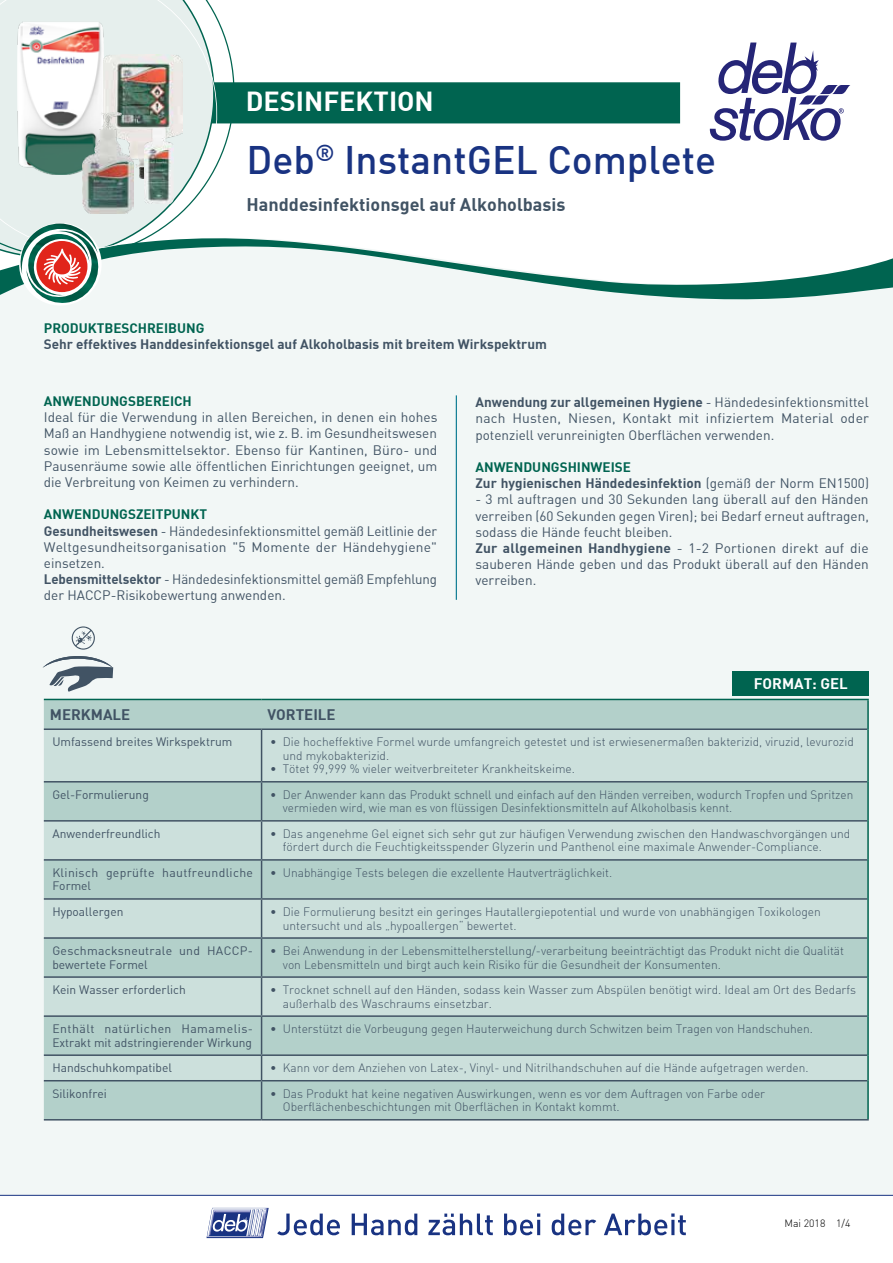
<style>
.page{position:relative;width:893px;height:1263px;background:#fff}
.page>*{position:absolute;margin:0;border:0;box-sizing:border-box;transform-origin:0 0}
.t1{font:500 39px "DI Nbek";color:#193382}
.t2{font:700 27px "DI Nbek";color:#fff}
.t3{font:700 18px "DI Nbek";color:#415364}
.t4{font:700 15px "DI Nbek";color:#415364}
.t5{font:700 15px "DI Nbek";color:#fff}
.t6{font:13.5px/16.2px "DIN Bek";color:#415364}
.t7{font:700 13.5px/16.2px "DI Nbek";color:#415364}
.t8{font:700 13.5px "DI Nbek";color:#006450}
.t9{font:300 12px/13.5px "DI Nbek";color:#415364}
.t10{font:12px/13.5px "DIN Bek";color:#415364}
.t11{font:12px/13.5px "DIN Bek";letter-spacing:.02em;color:#415364}
.t12{font:12px/13.5px "DIN Bek";letter-spacing:.025em;color:#415364}
.t13{font:300 10.5px "DI Nbek";color:#000}
.s1{font-family:"DI Nbek";font-weight:700}
.s2{font-family:"DIN Bek";font-weight:400}
.s3{color:#006450}
</style>
<div class="page">
<div style="left:0;top:59px;width:893px;height:1137px;background:#f2f7f6"></div>
<div style="left:250px;top:42px;width:643px;height:193px;background:#fff"></div>
<div style="left:177px;top:82px;width:503px;height:41px;background:#006450;border:2px solid #006450"></div>
<svg style="left:0;top:235px;width:893px;height:65px"></svg>
<hr style="left:0;top:1195px;width:893px;height:1px;background:#193382">
<svg style="left:277px;top:1213px;width:63px;height:22px"></svg>
<svg style="left:352px;top:1213px;width:65px;height:22px"></svg>
<svg style="left:428px;top:1213px;width:65px;height:22px"></svg>
<svg style="left:504px;top:1213px;width:36px;height:22px"></svg>
<svg style="left:552px;top:1213px;width:44px;height:22px"></svg>
<svg style="left:604px;top:1213px;width:82px;height:22px"></svg>
<svg style="left:206px;top:1208px;width:63px;height:30px"></svg>
<svg style="left:0;top:0;width:250px;height:273px;fill:#e6efed"></svg>
<img style="left:26px;top:229px;width:74px;height:76px">
<img style="left:26px;top:274px;width:64px;height:23px">
<img style="left:18px;top:224px;width:80px;height:50px">
<svg style="left:710px;top:43px;width:140px;height:98px"></svg>
<img style="left:17px;top:22px;width:87px;height:153px">
<div style="left:44px;top:700px;width:823px;height:419px;background:#b3d0ca"></div>
<svg style="left:44px;top:730px;width:823px;height:350px;background:#c0d8d3"></svg>
<hr style="left:44px;top:728px;width:218px;height:2px;background:#415364">
<hr style="left:44px;top:781px;width:218px;height:1px;background:#415364">
<hr style="left:44px;top:820px;width:218px;height:1px;background:#415364">
<hr style="left:44px;top:859px;width:218px;height:2px;background:#415364">
<hr style="left:44px;top:898px;width:218px;height:2px;background:#415364">
<hr style="left:44px;top:937px;width:218px;height:2px;background:#415364">
<hr style="left:44px;top:976px;width:218px;height:2px;background:#415364">
<hr style="left:44px;top:1054px;width:218px;height:2px;background:#415364">
<hr style="left:44px;top:1080px;width:218px;height:1px;background:#415364">
<hr style="left:261px;top:730px;width:1px;height:51px;background:#415364">
<hr style="left:261px;top:782px;width:1px;height:38px;background:#415364">
<hr style="left:261px;top:821px;width:1px;height:38px;background:#415364">
<hr style="left:261px;top:861px;width:1px;height:37px;background:#415364">
<hr style="left:261px;top:900px;width:1px;height:37px;background:#415364">
<hr style="left:261px;top:939px;width:1px;height:37px;background:#415364">
<hr style="left:261px;top:978px;width:1px;height:37px;background:#415364">
<hr style="left:261px;top:1017px;width:1px;height:37px;background:#415364">
<svg style="left:261px;top:1056px;width:1px;height:24px"></svg>
<hr style="left:261px;top:1081px;width:1px;height:38px;background:#415364">
<hr style="left:262px;top:728px;width:605px;height:2px;background:#415364">
<hr style="left:262px;top:781px;width:605px;height:1px;background:#415364">
<hr style="left:262px;top:820px;width:605px;height:1px;background:#415364">
<hr style="left:262px;top:859px;width:605px;height:2px;background:#415364">
<hr style="left:262px;top:898px;width:605px;height:2px;background:#415364">
<hr style="left:262px;top:937px;width:605px;height:2px;background:#415364">
<hr style="left:262px;top:976px;width:605px;height:2px;background:#415364">
<hr style="left:262px;top:1054px;width:605px;height:2px;background:#415364">
<hr style="left:262px;top:1080px;width:605px;height:1px;background:#415364">
<hr style="left:44px;top:699px;width:218px;height:1px;background:#006450">
<hr style="left:262px;top:699px;width:607px;height:1px;background:#006450">
<hr style="left:867px;top:700px;width:2px;height:29px;background:#006450">
<hr style="left:867px;top:729px;width:2px;height:53px;background:#006450">
<hr style="left:867px;top:782px;width:2px;height:39px;background:#006450">
<hr style="left:867px;top:821px;width:2px;height:39px;background:#006450">
<hr style="left:867px;top:860px;width:2px;height:39px;background:#006450">
<hr style="left:867px;top:899px;width:2px;height:39px;background:#006450">
<hr style="left:867px;top:938px;width:2px;height:39px;background:#006450">
<hr style="left:867px;top:977px;width:2px;height:39px;background:#006450">
<hr style="left:867px;top:1016px;width:2px;height:39px;background:#006450">
<hr style="left:867px;top:1055px;width:2px;height:26px;background:#006450">
<hr style="left:867px;top:1081px;width:2px;height:38px;background:#006450">
<hr style="left:44px;top:1015px;width:218px;height:2px;background:#415364">
<hr style="left:262px;top:1015px;width:605px;height:2px;background:#415364">
<hr style="left:44px;top:1119px;width:218px;height:1px;background:#415364">
<hr style="left:262px;top:1119px;width:607px;height:1px;background:#415364">
<div style="left:733px;top:671px;width:136px;height:25px;background:#006450"></div>
<hr style="left:456px;top:395px;width:1px;height:205px;background:#00758d">
<svg style="left:43px;top:656px;width:70px;height:36px"></svg>
<svg style="left:72px;top:626px;width:23px;height:24px"></svg>
<img style="left:104px;top:55px;width:78px;height:123px">
<img style="left:83px;top:112px;width:51px;height:101px">
<img style="left:145px;top:129px;width:28px;height:74px">
<h2 class="t2" style="left:246px;top:83px;width:189px">DESINFEKTION</h2>
<h1 class="t1" style="left:247px;top:135px;width:471px">Deb<sup>®</sup> InstantGEL Complete</h1>
<h3 class="t3" style="left:247px;top:193px;width:320px">Handdesinfektionsgel auf Alkoholbasis</h3>
<p class="t8" style="left:44px;top:319px;width:162px">PRODUKTBESCHREIBUNG</p>
<p class="t7" style="left:44px;top:335px;width:505px">Sehr effektives Handdesinfektionsgel auf Alkoholbasis mit breitem Wirkspektrum</p>
<p class="t8" style="left:44px;top:392px;width:149px">ANWENDUNGSBEREICH</p>
<p class="t6" style="left:44px;top:409px;width:395px;text-align:justify">Ideal für die Verwendung in allen Bereichen, in denen ein hohes Maß an Handhygiene notwendig ist, wie z. B. im Gesundheitswesen sowie im Lebensmittelsektor. Ebenso für Kantinen, Büro- und Pausenräume sowie alle öffentlichen Einrichtungen geeignet, um die Verbreitung von Keimen zu verhindern.</p>
<p class="t8" style="left:44px;top:506px;width:165px">ANWENDUNGSZEITPUNKT</p>
<p class="t6" style="left:44px;top:522px;width:395px"><span class="s1">Gesundheitswesen</span> - Händedesinfektionsmittel gemäß Leitlinie der Weltgesundheitsorganisation "5 Momente der Händehygiene" einsetzen.<br><span class="s1">Lebensmittelsektor</span> - Händedesinfektionsmittel gemäß Empfehlung der HACCP-Risikobewertung anwenden.</p>
<p class="t7" style="left:475px;top:394px;width:395px">Anwendung zur allgemeinen Hygiene <span class="s2">- Händedesinfektionsmittel</span></p>
<p class="t6" style="left:475px;top:410px;width:395px">nach Husten, Niesen, Kontakt mit infiziertem Material oder potenziell verunreinigten Oberflächen verwenden.</p>
<p class="t7" style="left:475px;top:458px;width:395px"><span class="s3">ANWENDUNGSHINWEISE<br></span>Zur hygienischen Händedesinfektion <span class="s2">(gemäß der Norm EN1500)</span></p>
<p class="t6" style="left:475px;top:491px;width:395px;text-align:justify">- 3 ml auftragen und 30 Sekunden lang überall auf den Händen verreiben (60 Sekunden gegen Viren); bei Bedarf erneut auftragen, sodass die Hände feucht bleiben.</p>
<p class="t7" style="left:475px;top:539px;width:395px">Zur allgemeinen Handhygiene <span class="s2">- 1-2 Portionen direkt auf die</span></p>
<p class="t6" style="left:475px;top:556px;width:395px">sauberen Hände geben und das Produkt überall auf den Händen verreiben.</p>
<p class="t5" style="left:754px;top:674px;width:96px">FORMAT: GEL</p>
<p class="t4" style="left:50px;top:704px;width:82px">MERKMALE</p>
<p class="t4" style="left:268px;top:704px;width:70px">VORTEILE</p>
<p class="t10" style="left:52px;top:735px;width:182px">Umfassend breites Wirkspektrum</p>
<p class="t9" style="left:283px;top:735px;width:572px;text-indent:-13px">• Die hocheffektive Formel wurde umfangreich getestet und ist erwiesenermaßen bakterizid, viruzid, levurozid und mykobakterizid.</p>
<p class="t9" style="left:270px;top:762px;width:306px">• Tötet 99,999 % vieler weitverbreiteter Krankheitskeime.</p>
<p class="t10" style="left:52px;top:787px;width:98px">Gel-Formulierung</p>
<p class="t9" style="left:283px;top:788px;width:572px;text-indent:-13px">• Der Anwender kann das Produkt schnell und einfach auf den Händen verreiben, wodurch Tropfen und Spritzen vermieden wird, wie man es von flüssigen Desinfektionsmitteln auf Alkoholbasis kennt.</p>
<p class="t10" style="left:52px;top:826px;width:110px">Anwenderfreundlich</p>
<p class="t9" style="left:283px;top:827px;width:569px;text-indent:-13px">• Das angenehme Gel eignet sich sehr gut zur häufigen Verwendung zwischen den Handwaschvorgängen und fördert durch die Feuchtigkeitsspender Glyzerin und Panthenol eine maximale Anwender-Compliance.</p>
<p class="t12" style="left:52px;top:866px;width:202px">Klinisch geprüfte hautfreundliche<br>Formel</p>
<p class="t9" style="left:270px;top:866px;width:344px">• Unabhängige Tests belegen die exzellente Hautverträglichkeit.</p>
<p class="t10" style="left:52px;top:905px;width:73px">Hypoallergen</p>
<p class="t9" style="left:283px;top:905px;width:540px;text-indent:-13px">• Die Formulierung besitzt ein geringes Hautallergiepotential und wurde von unabhängigen Toxikologen untersucht und als „hypoallergen“ bewertet.</p>
<p class="t11" style="left:52px;top:944px;width:202px">Geschmacksneutrale und HACCP&shy;bewertete Formel</p>
<p class="t9" style="left:283px;top:944px;width:563px;text-indent:-13px">• Bei Anwendung in der Lebensmittelherstellung/-verarbeitung beeinträchtigt das Produkt nicht die Qualität von Lebensmitteln und birgt auch kein Risiko für die Gesundheit der Konsumenten.</p>
<p class="t10" style="left:52px;top:983px;width:135px">Kein Wasser erforderlich</p>
<p class="t9" style="left:283px;top:983px;width:575px;text-indent:-13px">• Trocknet schnell auf den Händen, sodass kein Wasser zum Abspülen benötigt wird. Ideal am Ort des Bedarfs außerhalb des Waschraums einsetzbar.</p>
<p class="t10" style="left:52px;top:1022px;width:202px">Enthält natürlichen Hamamelis-<br>Extrakt mit adstringierender Wirkung</p>
<p class="t9" style="left:270px;top:1022px;width:545px">• Unterstützt die Vorbeugung gegen Hauterweichung durch Schwitzen beim Tragen von Handschuhen.</p>
<p class="t10" style="left:52px;top:1061px;width:121px">Handschuhkompatibel</p>
<p class="t9" style="left:270px;top:1061px;width:540px">• Kann vor dem Anziehen von Latex-, Vinyl- und Nitrilhandschuhen auf die Hände aufgetragen werden.</p>
<p class="t10" style="left:52px;top:1086px;width:56px">Silikonfrei</p>
<p class="t9" style="left:283px;top:1086px;width:484px;text-indent:-13px">• Das Produkt hat keine negativen Auswirkungen, wenn es vor dem Auftragen von Farbe oder<br>Oberflächenbeschichtungen mit Oberflächen in Kontakt kommt.</p>
<p class="t13" style="left:784px;top:1217px;width:67px">Mai 2018 1/4</p>
</div>
